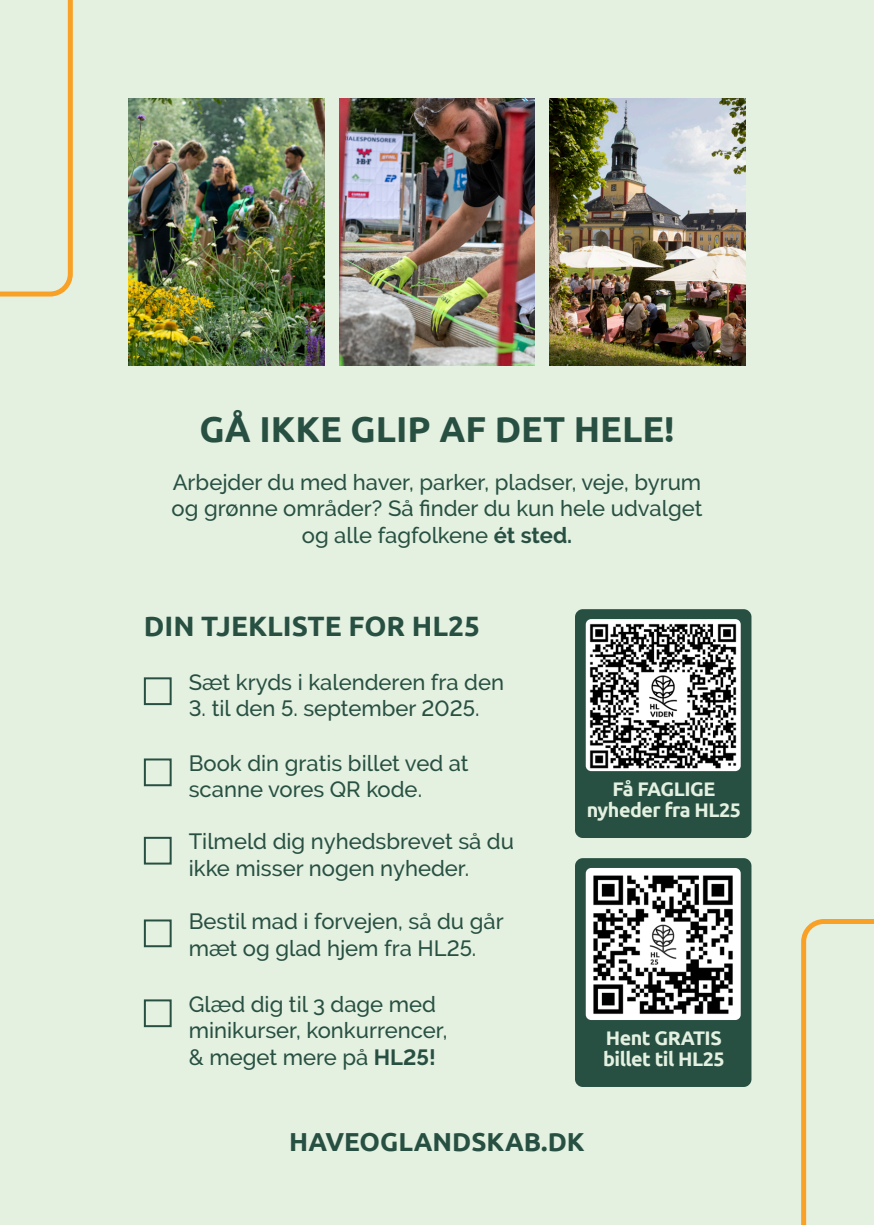
<style>
.page{position:relative;width:874px;height:1225px;background:#fff}
.page>*{position:absolute;margin:0;border:0;box-sizing:border-box;transform-origin:0 0}
.t1{font:700 36px "Ubuntu";color:#285042}
.t2{font:700 28px "Ubuntu";color:#285042}
.t3{font:700 26px "Ubuntu";color:#285042}
.t4{font:500 22px/26.4px "Raleway";color:#285042}
.t5{font:700 19.6px/20px "Ubuntu";letter-spacing:-.025em;color:#e4f1e1;text-align:center}
.s1{font-weight:700}
</style>
<div class="page">
<div style="left:0;top:0;width:873px;height:1225px;background:#e4f1e1"></div>
<svg style="left:801px;top:919px;width:72px;height:306px"></svg>
<svg style="left:0;top:0;width:73px;height:296px"></svg>
<div style="left:573px;top:607px;width:179px;height:232px;background:#285042;border-radius:9px"></div>
<div style="left:571px;top:606px;width:183px;height:235px;border:3px solid #e4f1e1;border-radius:9px"></div>
<img style="left:585px;top:619px;width:155px;height:152px">
<div style="left:573px;top:856px;width:179px;height:232px;background:#285042;border-radius:9px"></div>
<div style="left:571px;top:855px;width:183px;height:235px;border:3px solid #e4f1e1;border-radius:9px"></div>
<img style="left:585px;top:868px;width:155px;height:152px">
<img style="left:129px;top:98px;width:195px;height:267px">
<img style="left:339px;top:98px;width:195px;height:267px">
<img style="left:549px;top:98px;width:195px;height:267px">
<div style="left:144px;top:677px;width:27px;height:28px;border:2px solid #285042"></div>
<div style="left:144px;top:758px;width:27px;height:28px;border:2px solid #285042"></div>
<div style="left:144px;top:837px;width:27px;height:27px;border:2px solid #285042"></div>
<div style="left:144px;top:919px;width:27px;height:28px;border:2px solid #285042"></div>
<div style="left:144px;top:999px;width:27px;height:28px;border:2px solid #285042"></div>
<p class="t1" style="left:199px;top:407px;width:476px">GÅ IKKE GLIP AF DET HELE!</p>
<p class="t4" style="left:171px;top:469px;width:532px;text-align:center">Arbejder du med haver, parker, pladser, veje, byrum og grønne områder? Så finder du kun hele udvalget og alle fagfolkene <span class="s1">ét sted.</span></p>
<p class="t2" style="left:144px;top:609px;width:337px">DIN TJEKLISTE FOR HL25</p>
<p class="t4" style="left:189px;top:669px;width:316px">Sæt kryds i kalenderen fra den</p>
<p class="t4" style="left:189px;top:695px;width:292px">3. til den 5. september 2025.</p>
<p class="t4" style="left:189px;top:750px;width:281px">Book din gratis billet ved at scanne vores QR kode.</p>
<p class="t4" style="left:189px;top:828px;width:326px">Tilmeld dig nyhedsbrevet så du ikke misser nogen nyheder.</p>
<p class="t4" style="left:189px;top:908px;width:316px">Bestil mad i forvejen, så du går mæt og glad hjem fra HL25.</p>
<p class="t4" style="left:189px;top:991px;width:260px">Glæd dig til 3 dage med minikurser, konkurrencer,</p>
<p class="t4" style="left:189px;top:1043px;width:248px">&amp; meget mere på <span class="s1">HL25!</span></p>
<p class="t5" style="left:586px;top:779px;width:155px">Få FAGLIGE nyheder fra HL25</p>
<p class="t5" style="left:603px;top:1028px;width:123px;text-align:left">Hent GRATIS billet til HL25</p>
<p class="t3" style="left:289px;top:1126px;width:297px">HAVEOGLANDSKAB.DK</p>
</div>
